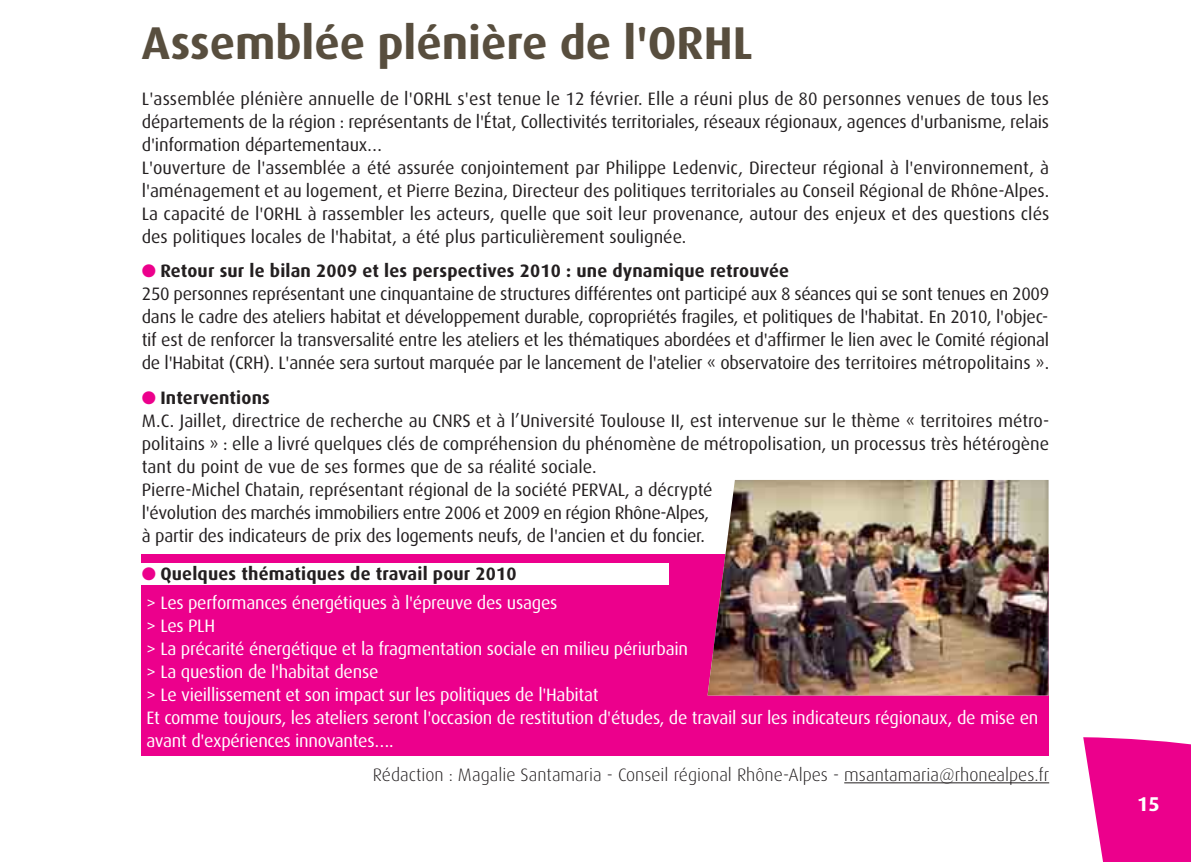
<style>
.page{position:relative;width:1191px;height:862px;background:#fff}
.page>*{position:absolute;margin:0;border:0;box-sizing:border-box;transform-origin:0 0}
.t1{font:700 46px "Dax";color:#584e3e}
.t2{font:700 20px "Dax";color:#fff}
.t3{font:18px/23px "Dax";letter-spacing:-.01em;color:#231f20}
.t4{font:18px/23px "Dax";letter-spacing:-.015em;color:#fff}
.t5{font:300 18px "Dax";color:#231f20}
.s1{color:#ec008c}
.s2{font-weight:700}
.s3{font-weight:700;color:#231f20}
</style>
<div class="page">
<div style="left:142px;top:554px;width:907px;height:202px;background:#ec008c"></div>
<svg style="left:1083px;top:737px;width:107px;height:124px;background:#ee1d99"></svg>
<div style="left:62px;top:563px;width:607px;height:22px;background:#fff"></div>
<hr style="left:844px;top:782px;width:205px;height:1px;background:#231f20">
<img style="left:707px;top:480px;width:341px;height:215px">
<svg style="left:707px;top:480px;width:27px;height:69px"></svg>
<h1 class="t1" style="left:142px;top:23px;width:612px">Assemblée plénière de l'ORHL</h1>
<p class="t3" style="left:142px;top:88px;width:909px">L'assemblée plénière annuelle de l'ORHL s'est tenue le 12 février. Elle a réuni plus de 80 personnes venues de tous les départements de la région : représentants de l'État, Collectivités territoriales, réseaux régionaux, agences d'urbanisme, relais d'information départementaux…<br>L'ouverture de l'assemblée a été assurée conjointement par Philippe Ledenvic, Directeur régional à l'environnement, à l'aménagement et au logement, et Pierre Bezina, Directeur des politiques territoriales au Conseil Régional de Rhône-Alpes.<br>La capacité de l'ORHL à rassembler les acteurs, quelle que soit leur provenance, autour des enjeux et des questions clés des politiques locales de l'habitat, a été plus particulièrement soulignée.</p>
<p class="t3" style="left:142px;top:261px;width:909px"><span class="s1">●</span> <span class="s2">Retour sur le bilan 2009 et les perspectives 2010 : une dynamique retrouvée<br></span>250 personnes représentant une cinquantaine de structures différentes ont participé aux 8 séances qui se sont tenues en 2009 dans le cadre des ateliers habitat et développement durable, copropriétés fragiles, et politiques de l'habitat. En 2010, l'objec&shy;tif est de renforcer la transversalité entre les ateliers et les thématiques abordées et d'affirmer le lien avec le Comité régional de l'Habitat (CRH). L'année sera surtout marquée par le lancement de l'atelier « observatoire des territoires métropolitains ».</p>
<p class="t3" style="left:142px;top:387px;width:909px"><span class="s1">●</span> <span class="s2">Interventions<br></span>M.C. Jaillet, directrice de recherche au CNRS et à l’Université Toulouse II, est intervenue sur le thème « territoires métro&shy;politains » : elle a livré quelques clés de compréhension du phénomène de métropolisation, un processus très hétérogène tant du point de vue de ses formes que de sa réalité sociale.<br>Pierre-Michel Chatain, représentant régional de la société PERVAL, a décrypté<br>l'évolution des marchés immobiliers entre 2006 et 2009 en région Rhône-Alpes,<br>à partir des indicateurs de prix des logements neufs, de l'ancien et du foncier.</p>
<p class="t4" style="left:142px;top:560px;width:417px;line-height:28.6px"><span class="s1">●</span> <span class="s3">Quelques thématiques de travail pour 2010<br></span>&gt; Les performances énergétiques à l'épreuve des usages</p>
<p class="t4" style="left:146px;top:615px;width:893px">&gt; Les PLH<br>&gt; La précarité énergétique et la fragmentation sociale en milieu périurbain<br>&gt; La question de l'habitat dense<br>&gt; Le vieillissement et son impact sur les politiques de l'Habitat<br>Et comme toujours, les ateliers seront l'occasion de restitution d'études, de travail sur les indicateurs régionaux, de mise en avant d'expériences innovantes….</p>
<p class="t5" style="left:373px;top:767px;width:678px">Rédaction : Magalie Santamaria - Conseil régional Rhône-Alpes - msantamaria@rhonealpes.fr</p>
<p class="t2" style="left:1137px;top:795px;width:24px">15</p>
</div>
